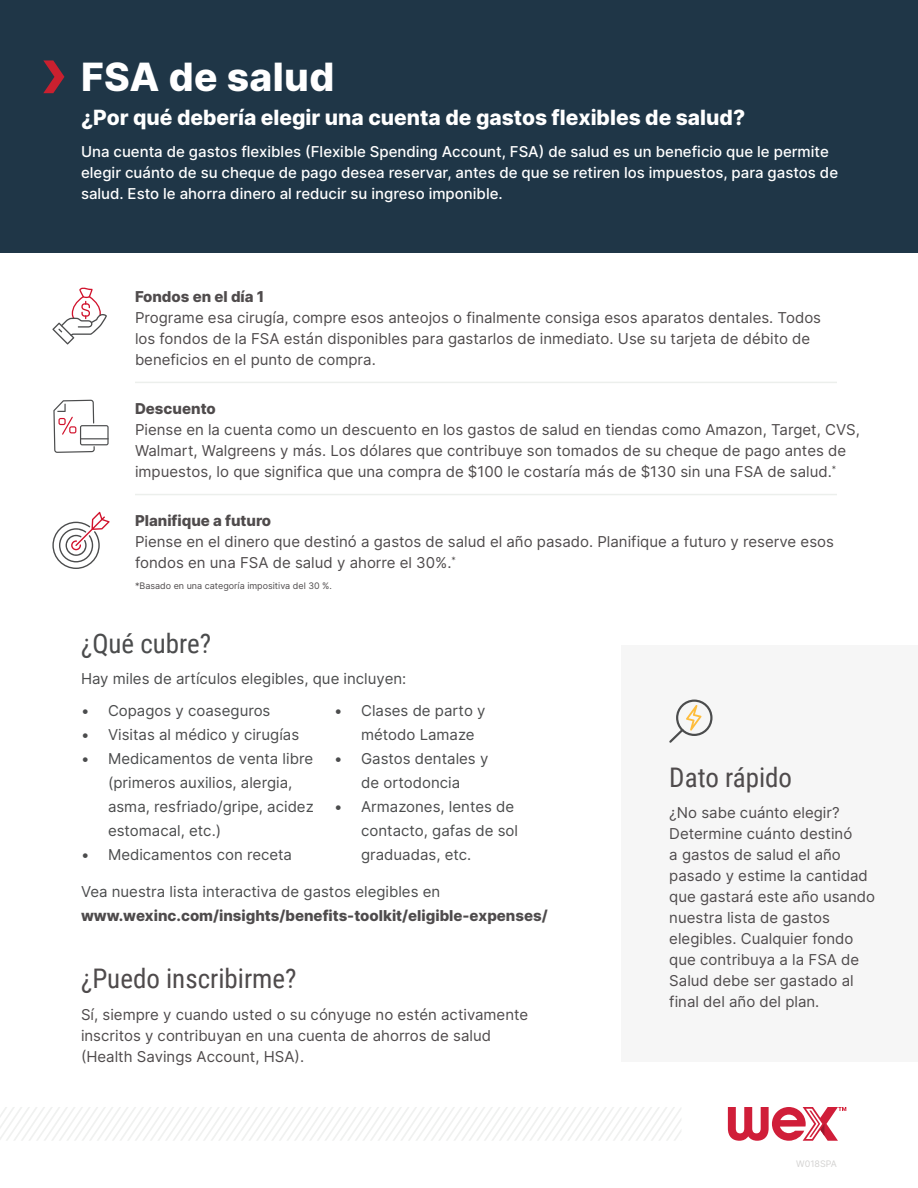
<style>
.page{position:relative;width:918px;height:1188px;background:#fff}
.page>*{position:absolute;margin:0;border:0;box-sizing:border-box;transform-origin:0 0}
.t1{font:800 39px "Inter";letter-spacing:.01em;color:#fff}
.t2{font:27px "Roboto Condensed";color:#4f4b4c}
.t3{font:27px "Roboto Condensed";color:#4b4c4d}
.t4{font:800 21px "Inter";color:#fff}
.t5{font:15px/21px "Inter";color:#4f4b4c}
.t6{font:15px/24px "Inter";color:#4b4c4d}
.t7{font:500 15px/21px "Inter";color:#fff}
.t8{font:800 15px "Inter";color:#4e4b4c}
.t9{font:800 15px "Inter";color:#4f4b4c}
.t10{font:9px "Inter";color:#4f4b4c}
.t11{font:9px "Inter";color:#d3d2d1}
</style>
<div class="page">
<div style="left:0;top:0;width:918px;height:253px;background:#1f3647"></div>
<hr style="left:135px;top:382px;width:702px;height:1px;background:#b5bfb5">
<hr style="left:135px;top:494px;width:702px;height:1px;background:#b5bfb5">
<svg style="left:52px;top:287px;width:55px;height:57px"></svg>
<svg style="left:53px;top:400px;width:56px;height:53px"></svg>
<svg style="left:52px;top:512px;width:58px;height:57px"></svg>
<div style="left:621px;top:645px;width:297px;height:417px;background:#f6f6f6"></div>
<svg style="left:669px;top:700px;width:44px;height:43px"></svg>
<svg style="left:728px;top:1107px;width:118px;height:34px"></svg>
<svg style="left:0;top:1107px;width:681px;height:34px"></svg>
<svg style="left:43px;top:60px;width:21px;height:33px"></svg>
<h1 class="t1" style="left:81px;top:47px;width:255px">FSA de salud</h1>
<h3 class="t4" style="left:81px;top:102px;width:666px">¿Por qué debería elegir una cuenta de gastos flexibles de salud?</h3>
<p class="t7" style="left:81px;top:141px;width:759px">Una cuenta de gastos flexibles (Flexible Spending Account, FSA) de salud es un beneficio que le permite elegir cuánto de su cheque de pago desea reservar, antes de que se retiren los impuestos, para gastos de salud. Esto le ahorra dinero al reducir su ingreso imponible.</p>
<p class="t9" style="left:135px;top:285px;width:131px">Fondos en el día 1</p>
<p class="t5" style="left:135px;top:307px;width:688px">Programe esa cirugía, compre esos anteojos o finalmente consiga esos aparatos dentales. Todos los fondos de la FSA están disponibles para gastarlos de inmediato. Use su tarjeta de débito de beneficios en el punto de compra.</p>
<p class="t9" style="left:135px;top:397px;width:82px">Descuento</p>
<p class="t5" style="left:135px;top:419px;width:726px">Piense en la cuenta como un descuento en los gastos de salud en tiendas como Amazon, Target, CVS,<br>Walmart, Walgreens y más. Los dólares que contribuye son tomados de su cheque de pago antes de impuestos, lo que significa que una compra de $100 le costaría más de $130 sin una FSA de salud.<sup>*</sup></p>
<p class="t9" style="left:135px;top:510px;width:138px">Planifique a futuro</p>
<p class="t5" style="left:135px;top:531px;width:700px">Piense en el dinero que destinó a gastos de salud el año pasado. Planifique a futuro y reserve esos fondos en una FSA de salud y ahorre el 30%.<sup>*</sup></p>
<p class="t10" style="left:135px;top:580px;width:199px">*Basado en una categoría impositiva del 30 %.</p>
<h2 class="t3" style="left:81px;top:624px;width:132px">¿Qué cubre?</h2>
<p class="t6" style="left:81px;top:667px;width:327px">Hay miles de artículos elegibles, que incluyen:</p>
<p class="t6" style="left:81px;top:698px;width:191px">• Copagos y coaseguros</p>
<p class="t6" style="left:81px;top:722px;width:220px">• Visitas al médico y cirugías</p>
<p class="t6" style="left:108px;top:746px;width:207px;text-indent:-27px">• Medicamentos de venta libre (primeros auxilios, alergia, asma, resfriado/gripe, acidez estomacal, etc.)</p>
<p class="t6" style="left:81px;top:842px;width:213px">• Medicamentos con receta</p>
<p class="t6" style="left:361px;top:698px;width:126px;text-indent:-27px">• Clases de parto y método Lamaze</p>
<p class="t6" style="left:334px;top:746px;width:156px;text-align:center">• Gastos dentales y de ortodoncia</p>
<p class="t6" style="left:361px;top:794px;width:159px;text-indent:-27px">• Armazones, lentes de contacto, gafas de sol graduadas, etc.</p>
<p class="t6" style="left:81px;top:879px;width:361px">Vea nuestra lista interactiva de gastos elegibles en</p>
<p class="t8" style="left:81px;top:904px;width:468px">www.wexinc.com/insights/benefits-toolkit/eligible-expenses/</p>
<h2 class="t2" style="left:81px;top:960px;width:217px">¿Puedo inscribirme?</h2>
<p class="t5" style="left:81px;top:1004px;width:449px">Sí, siempre y cuando usted o su cónyuge no estén activamente inscritos y contribuyan en una cuenta de ahorros de salud (Health Savings Account, HSA).</p>
<h2 class="t2" style="left:669px;top:758px;width:124px">Dato rápido</h2>
<p class="t5" style="left:669px;top:802px;width:207px">¿No sabe cuánto elegir?<br>Determine cuánto destinó<br>a gastos de salud el año pasado y estime la cantidad que gastará este año usando nuestra lista de gastos elegibles. Cualquier fondo que contribuya a la FSA de<br>Salud debe ser gastado al final del año del plan.</p>
<p class="t11" style="left:796px;top:1157px;width:42px">W018SPA</p>
</div>
